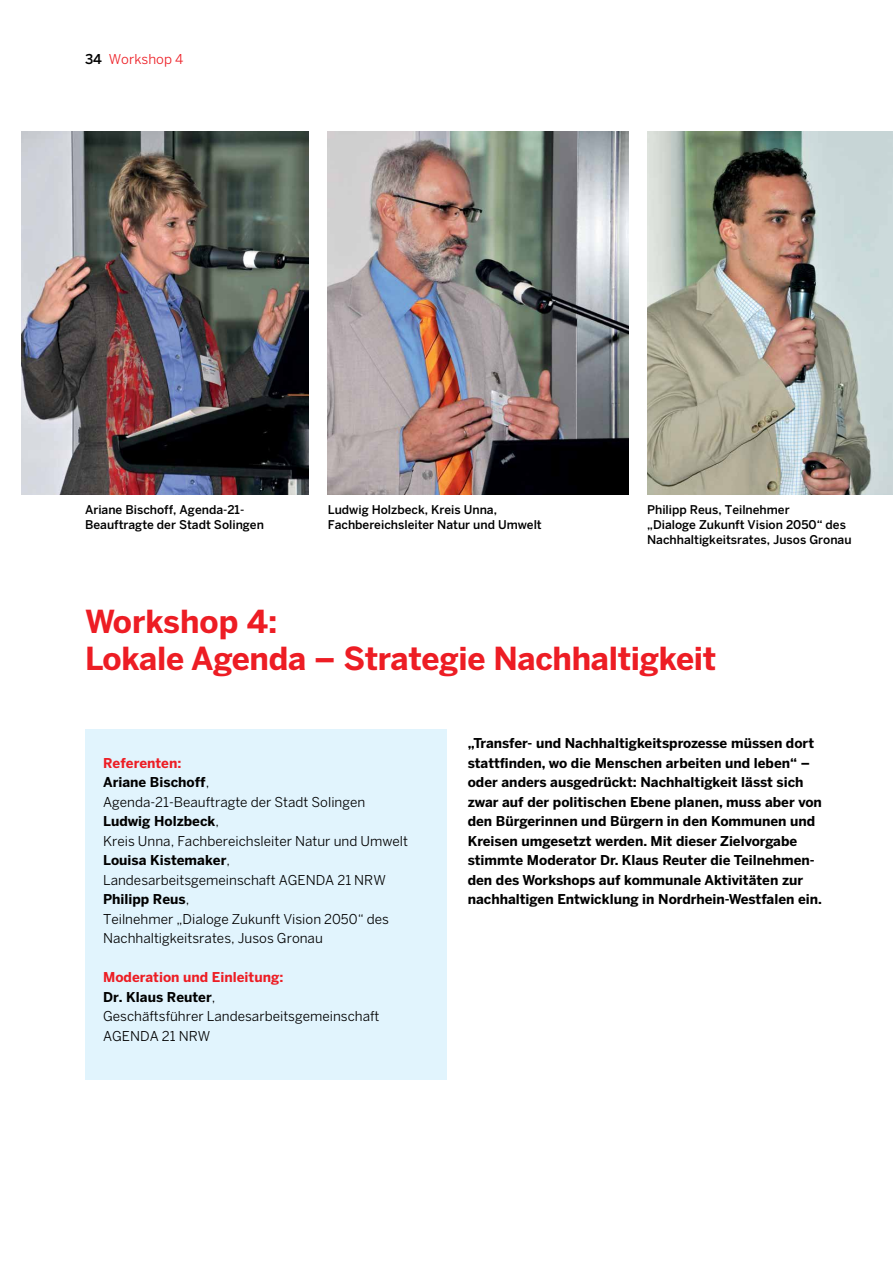
<style>
.page{position:relative;width:893px;height:1263px;background:#fff}
.page>*{position:absolute;margin:0;border:0;box-sizing:border-box;transform-origin:0 0}
.Subhead{font:700 31.5px "Benton Sans";letter-spacing:-.01em;color:#ed1d24}
.Head{font:700 31.5px "Benton Sans";color:#ed1d24}
.Fliesstext_fett{font:700 13.5px/19.5px "Benton Sans";color:#000}
.Kastentext{font:13.5px/19.5px "Benton Sans";color:#000}
.Kastentext-2{font:700 13.5px "Benton Sans";color:#ed1d24}
.t1{font:13.5px "Benton Sans";color:#ed1d24}
.Bu{font:500 12px/15px "Benton Sans";color:#000}
.s1{font-weight:500;color:#000}
.s2{font-weight:700}
</style>
<div class="page">
<div style="left:85px;top:729px;width:361px;height:351px;background:#e1f4fd"></div>
<img style="left:21px;top:132px;width:288px;height:363px">
<img style="left:328px;top:132px;width:300px;height:363px">
<img style="left:647px;top:132px;width:246px;height:363px">
<p class="t1" style="left:85px;top:51px;width:100px"><span class="s1">34</span> Workshop 4</p>
<p class="Bu" style="left:85px;top:502px;width:180px">Ariane Bischoff, Agenda-21-<br>Beauftragte der Stadt Solingen</p>
<p class="Bu" style="left:328px;top:502px;width:216px">Ludwig Holzbeck, Kreis Unna,<br>Fachbereichsleiter Natur und Umwelt</p>
<p class="Bu" style="left:647px;top:502px;width:206px">Philipp Reus, Teilnehmer<br>„Dialoge Zukunft Vision 2050“ des<br>Nachhaltigkeitsrates, Jusos Gronau</p>
<p class="Head" style="left:85px;top:602px;width:194px">Workshop 4:</p>
<p class="Subhead" style="left:85px;top:640px;width:633px">Lokale Agenda – Strategie Nachhaltigkeit</p>
<p class="Kastentext-2" style="left:103px;top:755px;width:80px">Referenten:</p>
<p class="Kastentext" style="left:103px;top:772px;width:264px"><span class="s2">Ariane Bischoff</span>,<br>Agenda-21-Beauftragte der Stadt Solingen</p>
<p class="Kastentext" style="left:103px;top:811px;width:306px"><span class="s2">Ludwig Holzbeck</span>,<br>Kreis Unna, Fachbereichsleiter Natur und Umwelt</p>
<p class="Kastentext" style="left:103px;top:850px;width:284px"><span class="s2">Louisa Kistemaker</span>,<br>Landesarbeitsgemeinschaft AGENDA 21 NRW</p>
<p class="Kastentext" style="left:103px;top:889px;width:287px"><span class="s2">Philipp Reus</span>,<br>Teilnehmer „Dialoge Zukunft Vision 2050“ des<br>Nachhaltigkeitsrates, Jusos Gronau</p>
<p class="Kastentext-2" style="left:103px;top:969px;width:182px">Moderation und Einleitung:</p>
<p class="Kastentext" style="left:103px;top:987px;width:278px"><span class="s2">Dr. Klaus Reuter</span>,<br>Geschäftsführer Landesarbeitsgemeinschaft<br>AGENDA 21 NRW</p>
<p class="Fliesstext_fett" style="left:468px;top:733px;width:356px">„Transfer- und Nachhaltigkeitsprozesse müssen dort stattfinden, wo die Menschen arbeiten und leben“ – oder anders ausgedrückt: Nachhaltigkeit lässt sich zwar auf der politischen Ebene planen, muss aber von den Bürgerinnen und Bürgern in den Kommunen und Kreisen umgesetzt werden. Mit dieser Zielvorgabe stimmte Moderator Dr. Klaus Reuter die Teilnehmen&shy;den des Workshops auf kommunale Aktivitäten zur nachhaltigen Entwicklung in Nordrhein-Westfalen ein.</p>
</div>
